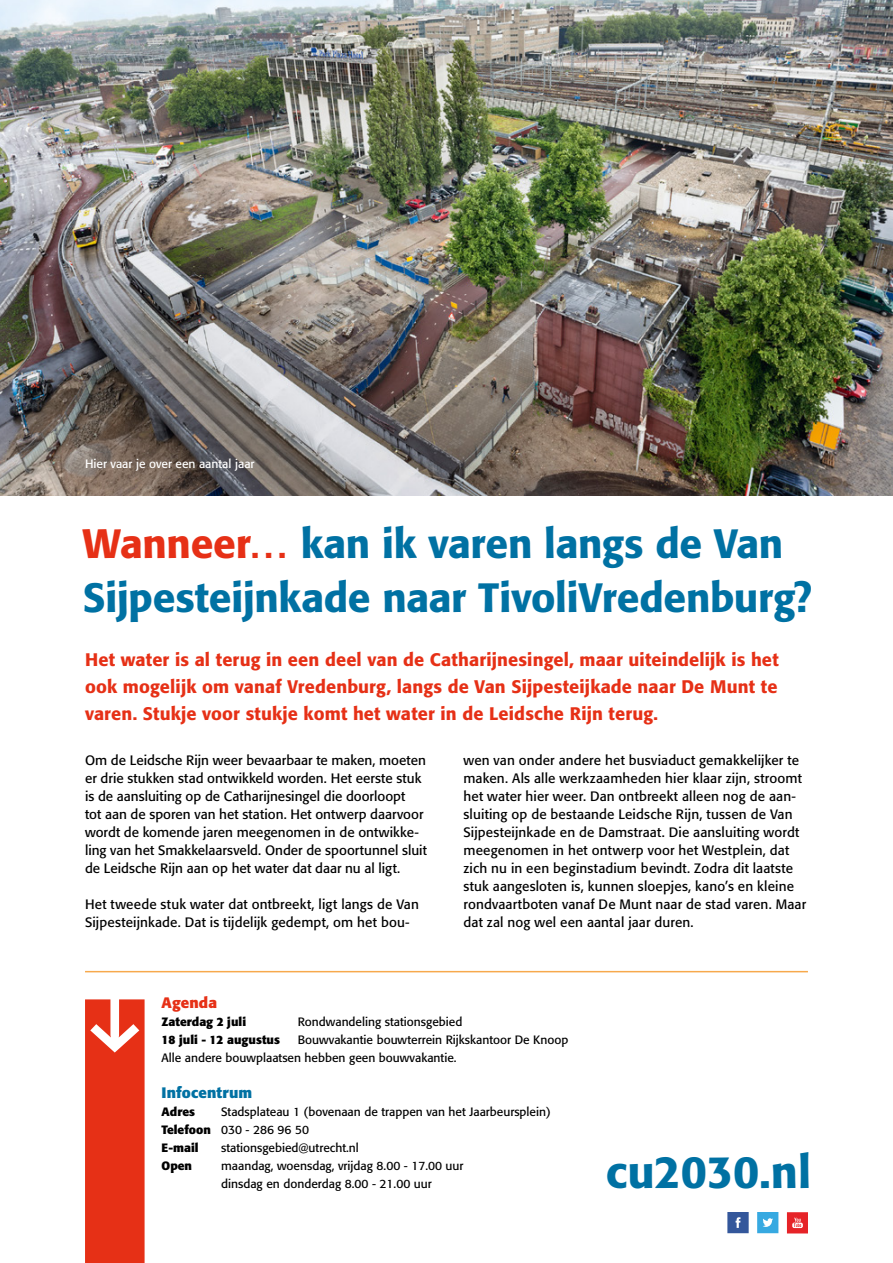
<style>
.page{position:relative;width:893px;height:1263px;background:#fff}
.page>*{position:absolute;margin:0;border:0;box-sizing:border-box;transform-origin:0 0}
.t1{font:500 45px "Formata BQ";color:#0071a3}
.t2{font:500 40.5px/54px "Formata BQ";letter-spacing:-.01em;color:#0071a3}
.t3{font:500 18px/27px "Formata BQ";letter-spacing:.01em;color:#e63016;text-align:justify}
.t4{font:700 15px "Formata BQ";letter-spacing:.01em;color:#0071a3}
.t5{font:700 15px "Formata BQ";letter-spacing:.005em;color:#e63016}
.t6{font:13.5px/18px "Formata BQ";letter-spacing:.005em;color:#000}
.t7{font:12px/18px "Formata BQ";color:#000}
.t8{font:700 12px "Formata BQ";color:#000}
.t9{font:12px "Formata BQ";color:#fff}
.s1{color:#e63016}
.s2{font-weight:700}
</style>
<div class="page">
<svg style="left:727px;top:1212px;width:21px;height:21px"></svg>
<svg style="left:757px;top:1212px;width:21px;height:21px"></svg>
<svg style="left:787px;top:1212px;width:21px;height:21px"></svg>
<svg style="left:85px;top:999px;width:60px;height:264px;background:#e73b23"></svg>
<hr style="left:85px;top:971px;width:723px;height:1px;background:#f7a94c">
<img style="left:0;top:0;width:893px;height:495px">
<p class="t9" style="left:85px;top:457px;width:171px">Hier vaar je over een aantal jaar</p>
<h2 class="t2" style="left:83px;top:517px;width:731px"><span class="s1">Wanneer…</span> kan ik varen langs de Van<br>Sijpesteijnkade naar TivoliVredenburg?</h2>
<h3 class="t3" style="left:85px;top:646px;width:695px">Het water is al terug in een deel van de Catharijnesingel, maar uiteindelijk is het ook mogelijk om vanaf Vredenburg, langs de Van Sijpesteijkade naar De Munt te varen. Stukje voor stukje komt het water in de Leidsche Rijn terug.</h3>
<p class="t6" style="left:85px;top:751px;width:343px">Om de Leidsche Rijn weer bevaarbaar te maken, moeten er drie stukken stad ontwikkeld worden. Het eerste stuk is de aansluiting op de Catharijnesingel die doorloopt<br>tot aan de sporen van het station. Het ontwerp daarvoor wordt de komende jaren meegenomen in de ontwikke&shy;ling van het Smakkelaarsveld. Onder de spoortunnel sluit de Leidsche Rijn aan op het water dat daar nu al ligt.</p>
<p class="t6" style="left:85px;top:895px;width:335px">Het tweede stuk water dat ontbreekt, ligt langs de Van<br>Sijpesteijnkade. Dat is tijdelijk gedempt, om het bou-</p>
<p class="t6" style="left:463px;top:751px;width:344px">wen van onder andere het busviaduct gemakkelijker te maken. Als alle werkzaamheden hier klaar zijn, stroomt het water hier weer. Dan ontbreekt alleen nog de aan&shy;sluiting op de bestaande Leidsche Rijn, tussen de Van Sijpesteijnkade en de Damstraat. Die aansluiting wordt meegenomen in het ontwerp voor het Westplein, dat zich nu in een beginstadium bevindt. Zodra dit laatste stuk aangesloten is, kunnen sloepjes, kano’s en kleine rondvaartboten vanaf De Munt naar de stad varen. Maar dat zal nog wel een aantal jaar duren.</p>
<p class="t5" style="left:162px;top:994px;width:57px">Agenda</p>
<p class="t8" style="left:162px;top:1015px;width:86px">Zaterdag 2 juli</p>
<p class="t7" style="left:298px;top:1013px;width:166px">Rondwandeling stationsgebied</p>
<p class="t8" style="left:162px;top:1033px;width:120px">18 juli - 12 augustus</p>
<p class="t7" style="left:162px;top:1031px;width:408px;text-indent:136px">Bouwvakantie bouwterrein Rijkskantoor De Knoop<br>Alle andere bouwplaatsen hebben geen bouwvakantie.</p>
<p class="t4" style="left:162px;top:1084px;width:92px">Infocentrum</p>
<p class="t8" style="left:162px;top:1105px;width:35px">Adres</p>
<p class="t7" style="left:162px;top:1103px;width:391px;text-indent:60px">Stadsplateau 1 (bovenaan de trappen van het Jaarbeursplein)<br><span class="s2">Telefoon</span> 030 - 286 96 50<br><span class="s2">E-mail</span></p>
<p class="t7" style="left:221px;top:1139px;width:139px">stationsgebied@utrecht.nl</p>
<p class="t8" style="left:162px;top:1159px;width:32px">Open</p>
<p class="t7" style="left:221px;top:1157px;width:244px">maandag, woensdag, vrijdag 8.00 - 17.00 uur dinsdag en donderdag 8.00 - 21.00 uur</p>
<h1 class="t1" style="left:606px;top:1145px;width:207px">cu2030.nl</h1>
</div>
